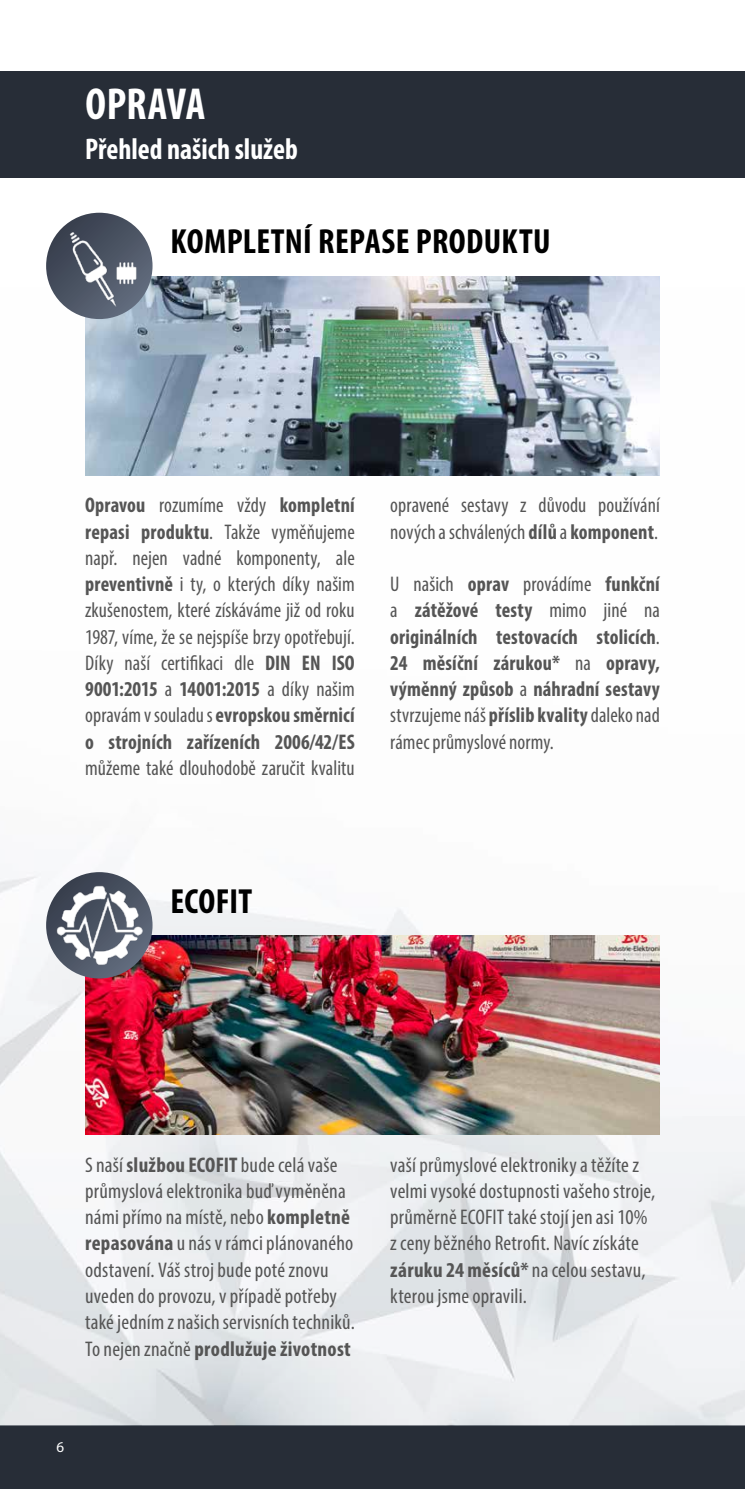
<style>
.page{position:relative;width:745px;height:1489px;background:#fff}
.page>*{position:absolute;margin:0;border:0;box-sizing:border-box;transform-origin:0 0}
.t1{font:700 condensed 45px "Myriad Pro";letter-spacing:.005em;color:#fff;scale:.95 1}
.t2{font:700 condensed 35px "Myriad Pro";letter-spacing:.01em;color:#000}
.t3{font:700 condensed 30px "Myriad Pro";color:#fff;scale:.95 1}
.t4{font:condensed 21.25px/26.2px "Myriad Pro";letter-spacing:.01em;color:#555}
.t5{font:condensed 21.25px/26.2px "Myriad Pro";letter-spacing:.01em;color:#555;text-align:justify;scale:.96 1}
.t6{font:700 condensed 21.25px/26.2px "Myriad Pro";letter-spacing:.01em;color:#555;text-align:justify;scale:.96 1}
.t7{font:15px "Myriad Pro";color:#fff}
.s1{font-weight:700}
.s2{font-weight:400}
</style>
<div class="page">
<div style="left:0;top:1424px;width:744px;height:64px;background:#272d37"></div>
<img style="left:0;top:288px;width:744px;height:1136px">
<div style="left:0;top:71px;width:744px;height:106px;background:#272d37"></div>
<img style="left:85px;top:276px;width:574px;height:199px">
<img style="left:46px;top:213px;width:106px;height:106px;border-radius:53px">
<img style="left:85px;top:935px;width:574px;height:199px">
<svg style="left:46px;top:872px;width:106px;height:106px"></svg>
<img style="left:52px;top:881px;width:94px;height:88px">
<h1 class="t1" style="left:85px;top:76px;width:128px">OPRAVA</h1>
<h3 class="t3" style="left:85px;top:130px;width:225px">Přehled našich služeb</h3>
<h2 class="t2" style="left:170px;top:219px;width:381px">KOMPLETNÍ REPASE PRODUKTU</h2>
<p class="t5" style="left:85px;top:492px;width:282px"><span class="s1">Opravou</span> rozumíme vždy <span class="s1">kompletní repasi produktu</span>. Takže vyměňujeme např. nejen vadné komponenty, ale <span class="s1">preventivně</span> i ty, o kterých díky našim zkušenostem, které získáváme již od roku 1987, víme, že se nejspíše brzy opotřebují.<br>Díky naší certifikaci dle <span class="s1">DIN EN ISO 9001:2015</span> a <span class="s1">14001:2015</span> a díky našim opravám v souladu s <span class="s1">evropskou směrnicí o strojních zařízeních 2006/42/ES</span></p>
<p class="t5" style="left:85px;top:754px;width:282px">můžeme také dlouhodobě zaručit kvalitu</p>
<p class="t5" style="left:390px;top:492px;width:282px">opravené sestavy z důvodu používání nových a schválených <span class="s1">dílů</span> a <span class="s1">komponent</span>.</p>
<p class="t6" style="left:390px;top:570px;width:282px"><span class="s2">U našich</span> oprav <span class="s2">provádíme</span> funkční <span class="s2">a</span> zátěžové testy <span class="s2">mimo jiné na </span>originálních testovacích stolicích<span class="s2">.<br></span>24 měsíční zárukou* <span class="s2">na</span> opravy, výměnný způsob <span class="s2">a</span> náhradní sestavy <span class="s2">stvrzujeme náš</span> příslib kvality <span class="s2">daleko nad rámec průmyslové normy.</span></p>
<h2 class="t2" style="left:170px;top:879px;width:83px">ECOFIT</h2>
<p class="t4" style="left:85px;top:1151px;width:271px">S naší <span class="s1">službou ECOFIT</span> bude celá vaše průmyslová elektronika buď vyměněna námi přímo na místě, nebo <span class="s1">kompletně repasována</span> u nás v rámci plánovaného odstavení. Váš stroj bude poté znovu uveden do provozu, v případě potřeby také jedním z našich servisních techniků.<br>To nejen značně <span class="s1">prodlužuje životnost</span></p>
<p class="t7" style="left:56px;top:1437px;width:9px">6</p>
<p class="t4" style="left:390px;top:1151px;width:266px">vaší průmyslové elektroniky a těžíte z velmi vysoké dostupnosti vašeho stroje, průměrně ECOFIT také stojí jen asi 10% z ceny běžného Retrofit. Navíc získáte <span class="s1">záruku 24 měsíců*</span> na celou sestavu, kterou jsme opravili.</p>
</div>
